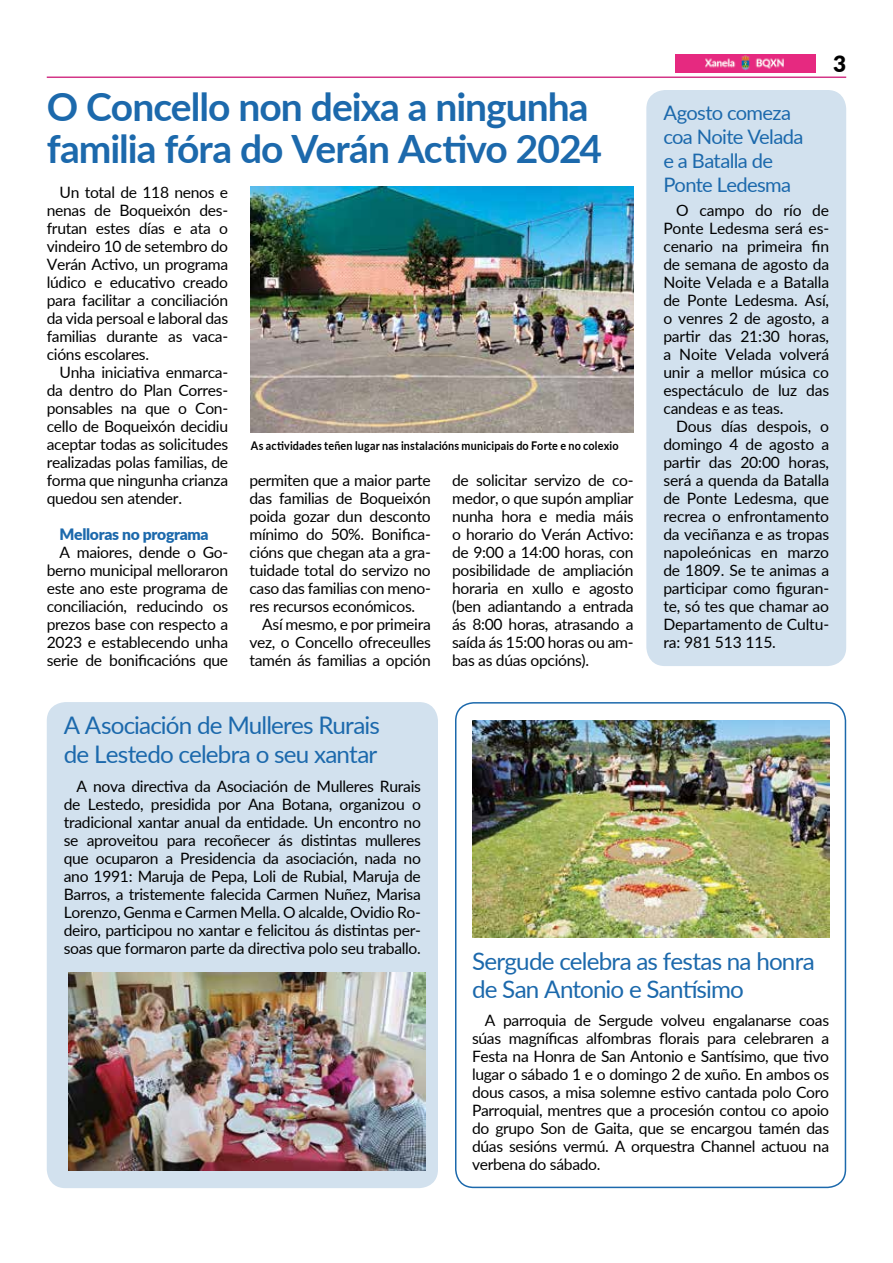
<style>
.page{position:relative;width:893px;height:1263px;background:#fff}
.page>*{position:absolute;margin:0;border:0;box-sizing:border-box;transform-origin:0 0}
.t1{font:700 39px/42px "Lato";letter-spacing:-.025em;color:#1c69ac}
.t2{font:24.15px/28.5px "Lato";letter-spacing:-.035em;color:#1c69ac}
.t3{font:900 22.5px "Lato";color:#000}
.t4{font:19.95px/24px "Lato";letter-spacing:-.035em;color:#1c69ac}
.t5{font:15.6px/18px "Lato";letter-spacing:-.02em;color:#000;text-align:justify}
.t6{font:900 15.6px "Lato";letter-spacing:-.02em;color:#1c69ac}
.t7{font:700 12px "Lato";letter-spacing:.015em;color:#000;scale:.9 1}
</style>
<div class="page">
<hr style="left:47px;top:77px;width:799px;height:1px;background:#d33687">
<img style="left:675px;top:54px;width:141px;height:18px">
<div style="left:647px;top:91px;width:198px;height:574px;background:#d2e1ee;border-radius:18px"></div>
<div style="left:646px;top:90px;width:200px;height:576px;border:2px solid #d2e1ee;border-radius:18px"></div>
<div style="left:455px;top:702px;width:391px;height:486px;border:2px solid #1c69ac;border-radius:18px"></div>
<img style="left:472px;top:720px;width:357px;height:218px">
<div style="left:48px;top:703px;width:389px;height:484px;background:#d2e1ee;border-radius:18px"></div>
<div style="left:47px;top:702px;width:391px;height:486px;border:2px solid #d2e1ee;border-radius:18px"></div>
<img style="left:68px;top:972px;width:357px;height:198px">
<img style="left:251px;top:186px;width:383px;height:246px">
<h1 class="t1" style="left:47px;top:85px;width:557px">O Concello non deixa a ningunha familia fóra do Verán Activo 2024</h1>
<p class="t5" style="left:47px;top:183px;width:183px;text-indent:13px">Un total de 118 nenos e nenas de Boqueixón des&shy;frutan estes días e ata o vindeiro 10 de setembro do Verán Activo, un programa lúdico e educativo creado para facilitar a conciliación da vida persoal e laboral das familias durante as vaca&shy;cións escolares.</p>
<p class="t5" style="left:47px;top:363px;width:183px;text-indent:13px">Unha iniciativa enmarca&shy;da dentro do Plan Corres&shy;ponsables na que o Con&shy;cello de Boqueixón decidiu aceptar todas as solicitudes realizadas polas familias, de forma que ningunha crianza quedou sen atender.</p>
<p class="t6" style="left:60px;top:523px;width:151px">Melloras no programa</p>
<p class="t5" style="left:47px;top:543px;width:183px;text-indent:13px">A maiores, dende o Go&shy;berno municipal melloraron este ano este programa de conciliación, reducindo os prezos base con respecto a 2023 e establecendo unha serie de bonificacións que</p>
<p class="t7" style="left:251px;top:437px;width:410px">As actividades teñen lugar nas instalacións municipais do Forte e no colexio</p>
<p class="t5" style="left:249px;top:471px;width:183px">permiten que a maior parte das familias de Boqueixón poida gozar dun desconto mínimo do 50%. Bonifica&shy;cións que chegan ata a gra&shy;tuidade total do servizo no caso das familias con meno&shy;res recursos económicos.</p>
<p class="t5" style="left:249px;top:615px;width:183px;text-indent:13px">Así mesmo, e por primeira vez, o Concello ofreceulles tamén ás familias a opción</p>
<p class="t5" style="left:452px;top:471px;width:183px">de solicitar servizo de co&shy;medor, o que supón ampliar nunha hora e media máis o horario do Verán Activo: de 9:00 a 14:00 horas, con posibilidade de ampliación horaria en xullo e agosto (ben adiantando a entrada ás 8:00 horas, atrasando a saída ás 15:00 horas ou am&shy;bas as dúas opcións).</p>
<p class="t4" style="left:663px;top:100px;width:142px">Agosto comeza coa Noite Velada e a Batalla de<br>Ponte Ledesma</p>
<h3 class="t3" style="left:833px;top:47px;width:15px">3</h3>
<p class="t5" style="left:663px;top:201px;width:167px;text-indent:13px">O campo do río de Ponte Ledesma será es&shy;cenario na primeira fin de semana de agosto da Noite Velada e a Batalla de Ponte Ledesma. Así, o venres 2 de agosto, a partir das 21:30 horas, a Noite Velada volverá unir a mellor música co espectáculo de luz das candeas e as teas.</p>
<p class="t5" style="left:663px;top:417px;width:167px;text-indent:13px">Dous días despois, o domingo 4 de agosto a partir das 20:00 horas, será a quenda da Batalla de Ponte Ledesma, que recrea o enfrontamento da veciñanza e as tropas napoleónicas en marzo de 1809. Se te animas a participar como figuran&shy;te, só tes que chamar ao Departamento de Cultu&shy;ra: 981 513 115.</p>
<h2 class="t2" style="left:64px;top:710px;width:318px">A Asociación de Mulleres Rurais de Lestedo celebra o seu xantar</h2>
<p class="t5" style="left:64px;top:777px;width:359px;text-indent:13px">A nova directiva da Asociación de Mulleres Rurais de Lestedo, presidida por Ana Botana, organizou o tradicional xantar anual da entidade. Un encontro no se aproveitou para recoñecer ás distintas mulleres que ocuparon a Presidencia da asociación, nada no ano 1991: Maruja de Pepa, Loli de Rubial, Maruja de Barros, a tristemente falecida Carmen Nuñez, Marisa Lorenzo, Genma e Carmen Mella. O alcalde, Ovidio Ro&shy;deiro, participou no xantar e felicitou ás distintas per&shy;soas que formaron parte da directiva polo seu traballo.</p>
<h2 class="t2" style="left:472px;top:946px;width:344px">Sergude celebra as festas na honra de San Antonio e Santísimo</h2>
<p class="t5" style="left:472px;top:1011px;width:359px;text-indent:13px">A parroquia de Sergude volveu engalanarse coas súas magníficas alfombras florais para celebraren a Festa na Honra de San Antonio e Santísimo, que tivo lugar o sábado 1 e o domingo 2 de xuño. En ambos os dous casos, a misa solemne estivo cantada polo Coro Parroquial, mentres que a procesión contou co apoio do grupo Son de Gaita, que se encargou tamén das dúas sesións vermú. A orquestra Channel actuou na verbena do sábado.</p>
</div>
